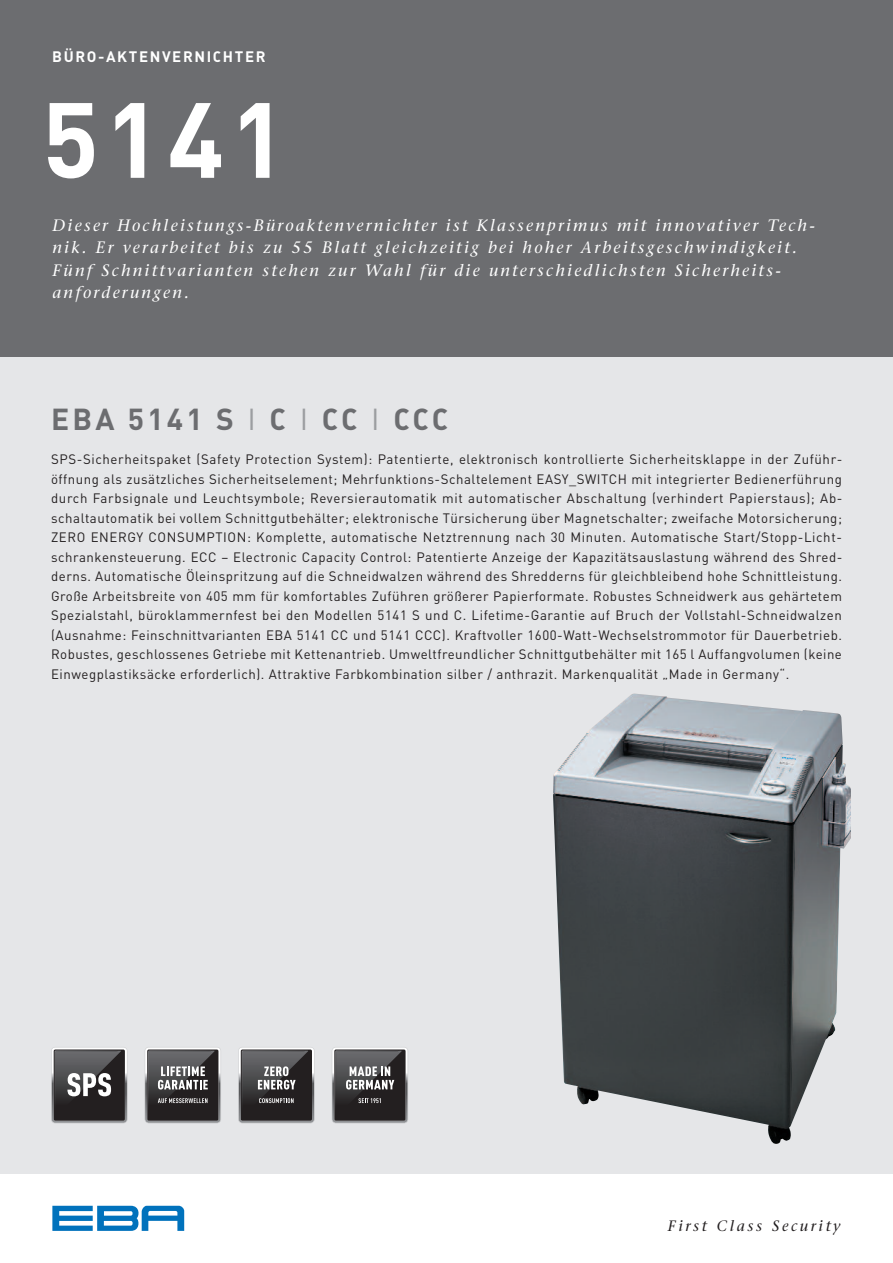
<style>
.page{position:relative;width:893px;height:1263px;background:#fff}
.page>*{position:absolute;margin:0;border:0;box-sizing:border-box;transform-origin:0 0}
.t1{font:700 105px "DIN";color:#fff}
.t2{font:700 30px "DIN";letter-spacing:.105em;color:#6c6d70}
.t3{font:italic 16.5px/22.5px "Stone Serif";letter-spacing:.14em;color:#fff}
.t4{font:700 15px "DIN";letter-spacing:.105em;color:#fff}
.t5{font:italic 15px "Stone Serif";letter-spacing:.17em;color:#231f20}
.t6{font:13.5px/19.5px "DIN";letter-spacing:.04em;color:#231f20;text-align:justify}
.s1{font-weight:400;color:#9c9ea1}
</style>
<div class="page">
<div style="left:0;top:357px;width:893px;height:817px;background:#e5e6e8"></div>
<div style="left:0;top:0;width:893px;height:357px;background:#6c6d70"></div>
<svg style="left:52px;top:1206px;width:132px;height:25px"></svg>
<img style="left:553px;top:693px;width:297px;height:451px">
<svg style="left:51px;top:1047px;width:77px;height:76px;background:#5d5b5d"></svg>
<svg style="left:145px;top:1047px;width:76px;height:76px;background:#5c5a5c"></svg>
<svg style="left:238px;top:1047px;width:77px;height:76px;background:#575657"></svg>
<svg style="left:332px;top:1047px;width:76px;height:76px;background:#595859"></svg>
<p class="t4" style="left:52px;top:48px;width:215px">BÜRO-AKTENVERNICHTER</p>
<h1 class="t1" style="left:42px;top:78px;width:246px">5141</h1>
<p class="t3" style="left:53px;top:215px;width:764px">Dieser Hochleistungs-Büroaktenvernichter ist Klassenprimus mit innovativer Tech&shy;nik. Er verarbeitet bis zu 55 Blatt gleichzeitig bei hoher Arbeitsgeschwindigkeit.<br>Fünf Schnittvarianten stehen zur Wahl für die unterschiedlichsten Sicherheits&shy;anforderungen.</p>
<h2 class="t2" style="left:51px;top:401px;width:399px">EBA 5141 S <span class="s1">I</span> C <span class="s1">I</span> CC <span class="s1">I</span> CCC</h2>
<p class="t6" style="left:51px;top:449px;width:793px">SPS-Sicherheitspaket (Safety Protection System): Patentierte, elektronisch kontrollierte Sicherheitsklappe in der Zuführ&shy;öffnung als zusätzliches Sicherheitselement; Mehrfunktions-Schaltelement EASY_SWITCH mit integrierter Bedienerführung durch Farbsignale und Leuchtsymbole; Reversierautomatik mit automatischer Abschaltung (verhindert Papierstaus); Ab&shy;schaltautomatik bei vollem Schnittgutbehälter; elektronische Türsicherung über Magnetschalter; zweifache Motorsicherung; ZERO ENERGY CONSUMPTION: Komplette, automatische Netztrennung nach 30 Minuten. Automatische Start/Stopp-Licht&shy;schrankensteuerung. ECC – Electronic Capacity Control: Patentierte Anzeige der Kapazitätsauslastung während des Shred&shy;derns. Automatische Öleinspritzung auf die Schneidwalzen während des Shredderns für gleichbleibend hohe Schnittleistung.<br>Große Arbeitsbreite von 405 mm für komfortables Zuführen größerer Papierformate. Robustes Schneidwerk aus gehärtetem Spezialstahl, büroklammernfest bei den Modellen 5141 S und C. Lifetime-Garantie auf Bruch der Vollstahl-Schneidwalzen (Ausnahme: Feinschnittvarianten EBA 5141 CC und 5141 CCC). Kraftvoller 1600-Watt-Wechselstrommotor für Dauerbetrieb.<br>Robustes, geschlossenes Getriebe mit Kettenantrieb. Umweltfreundlicher Schnittgutbehälter mit 165 l Auffangvolumen (keine Einwegplastiksäcke erforderlich). Attraktive Farbkombination silber / anthrazit. Markenqualität „Made in Germany“.</p>
<p class="t5" style="left:668px;top:1220px;width:174px">First Class Security</p>
</div>
